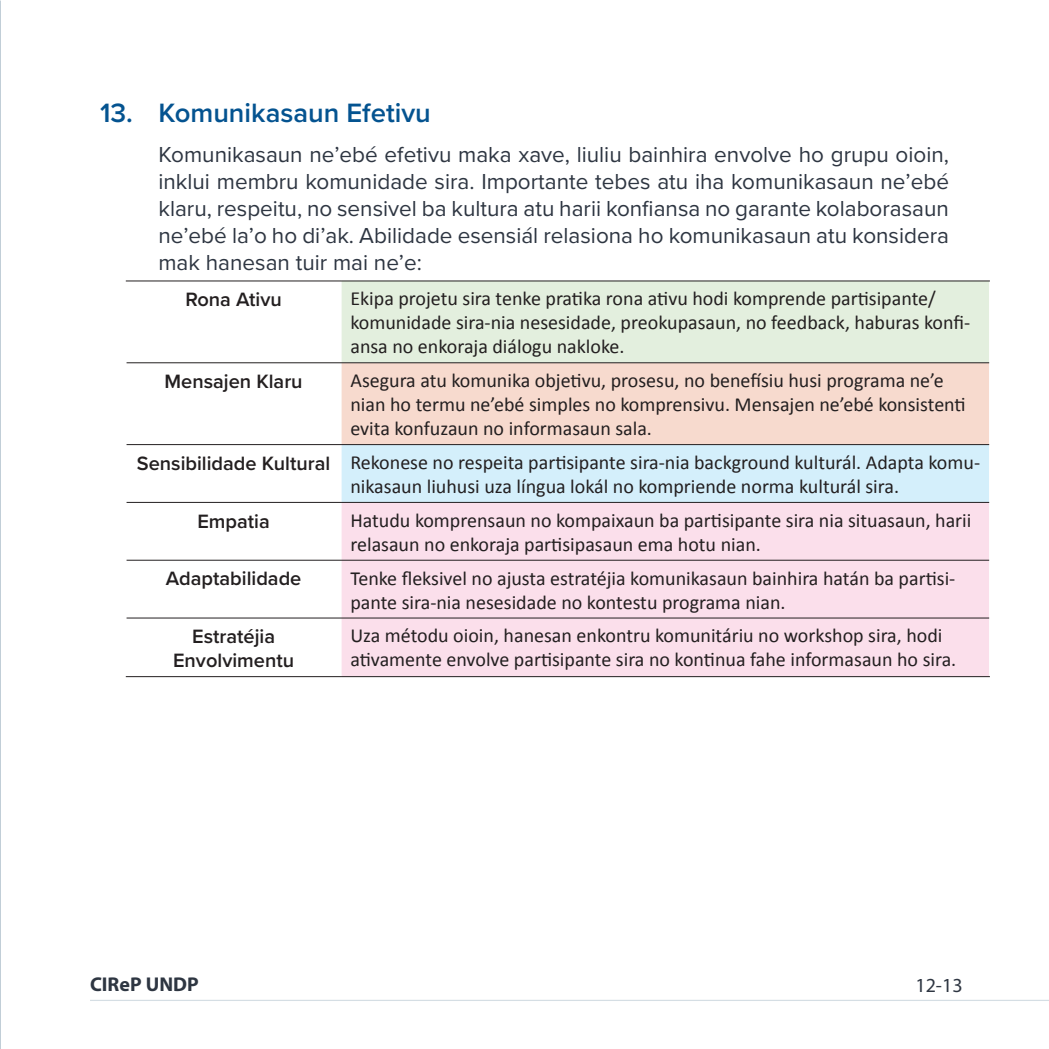
<style>
.page{position:relative;width:1049px;height:1049px;background:#fff}
.page>*{position:absolute;margin:0;border:0;box-sizing:border-box;transform-origin:0 0}
.t1{font:600 27.5px "Proxima Nova";color:#045390}
.t2{font:22.5px/27px "Proxima Nova";color:#2e3642;text-align:justify}
.t3{font:20px/24px "Calibri";color:#231f20}
.t4{font:600 20px "Proxima Nova";color:#231f20}
.t5{font:700 20px "Myriad Pro";color:#2e3642}
.t6{font:20px "Myriad Pro";color:#2e3642}
</style>
<div class="page">
<div style="left:341px;top:281px;width:648px;height:82px;background:#e3efde"></div>
<div style="left:341px;top:363px;width:648px;height:82px;background:#f7dace"></div>
<div style="left:341px;top:445px;width:648px;height:57px;background:#d4effb"></div>
<div style="left:342px;top:503px;width:647px;height:173px;background:#fbdfeb"></div>
<hr style="left:340px;top:281px;width:2px;height:81px;background:#fff">
<hr style="left:340px;top:363px;width:2px;height:81px;background:#fff">
<hr style="left:340px;top:445px;width:2px;height:57px;background:#fff">
<hr style="left:126px;top:281px;width:215px;height:1px;background:#231f20">
<hr style="left:341px;top:281px;width:649px;height:1px;background:#231f20">
<hr style="left:127px;top:362px;width:214px;height:1px;background:#231f20">
<hr style="left:341px;top:362px;width:648px;height:1px;background:#231f20">
<hr style="left:127px;top:444px;width:214px;height:1px;background:#231f20">
<hr style="left:341px;top:444px;width:648px;height:1px;background:#231f20">
<hr style="left:127px;top:502px;width:214px;height:1px;background:#231f20">
<hr style="left:341px;top:502px;width:648px;height:1px;background:#231f20">
<hr style="left:127px;top:560px;width:214px;height:1px;background:#231f20">
<hr style="left:341px;top:560px;width:648px;height:1px;background:#231f20">
<hr style="left:127px;top:618px;width:214px;height:1px;background:#231f20">
<hr style="left:341px;top:618px;width:648px;height:1px;background:#231f20">
<hr style="left:126px;top:676px;width:215px;height:1px;background:#231f20">
<hr style="left:341px;top:676px;width:649px;height:1px;background:#231f20">
<hr style="left:90px;top:1000px;width:959px;height:1px;background:#073d5f">
<p class="t1" style="left:100px;top:92px;width:34px">13.</p>
<p class="t1" style="left:158px;top:92px;width:274px">Komunikasaun Efetivu</p>
<p class="t2" style="left:158px;top:139px;width:792px">Komunikasaun ne’ebé efetivu maka xave, liuliu bainhira envolve ho grupu oioin, inklui membru komunidade sira. Importante tebes atu iha komunikasaun ne’ebé klaru, respeitu, no sensivel ba kultura atu harii konfiansa no garante kolaborasaun ne’ebé la’o ho di’ak. Abilidade esensiál relasiona ho komunikasaun atu konsidera mak hanesan tuir mai ne’e:</p>
<p class="t4" style="left:185px;top:285px;width:98px">Rona Ativu</p>
<p class="t3" style="left:350px;top:286px;width:621px">Ekipa projetu sira tenke pratika rona ativu hodi komprende partisipante/ komunidade sira-nia nesesidade, preokupasaun, no feedback, haburas konfi&shy;ansa no enkoraja diálogu nakloke.</p>
<p class="t4" style="left:165px;top:366px;width:140px">Mensajen Klaru</p>
<p class="t3" style="left:350px;top:368px;width:617px">Asegura atu komunika objetivu, prosesu, no benefísiu husi programa ne’e nian ho termu ne’ebé simples no komprensivu. Mensajen ne’ebé konsistenti evita konfuzaun no informasaun sala.</p>
<p class="t4" style="left:137px;top:448px;width:195px">Sensibilidade Kultural</p>
<p class="t3" style="left:350px;top:449px;width:631px">Rekonese no respeita partisipante sira-nia background kulturál. Adapta komu&shy;nikasaun liuhusi uza língua lokál no kompriende norma kulturál sira.</p>
<p class="t4" style="left:197px;top:506px;width:74px">Empatia</p>
<p class="t3" style="left:350px;top:507px;width:622px">Hatudu komprensaun no kompaixaun ba partisipante sira nia situasaun, harii relasaun no enkoraja partisipasaun ema hotu nian.</p>
<p class="t4" style="left:166px;top:564px;width:137px">Adaptabilidade</p>
<p class="t3" style="left:350px;top:565px;width:606px">Tenke fleksivel no ajusta estratéjia komunikasaun bainhira hatán ba partisi&shy;pante sira-nia nesesidade no kontestu programa nian.</p>
<p class="t4" style="left:192px;top:622px;width:84px">Estratéjia</p>
<p class="t4" style="left:173px;top:646px;width:122px">Envolvimentu</p>
<p class="t3" style="left:350px;top:623px;width:607px">Uza métodu oioin, hanesan enkontru komunitáriu no workshop sira, hodi ativamente envolve partisipante sira no kontinua fahe informasaun ho sira.</p>
<p class="t5" style="left:90px;top:971px;width:110px">CIReP UNDP</p>
<p class="t6" style="left:915px;top:973px;width:49px">12-13</p>
</div>
